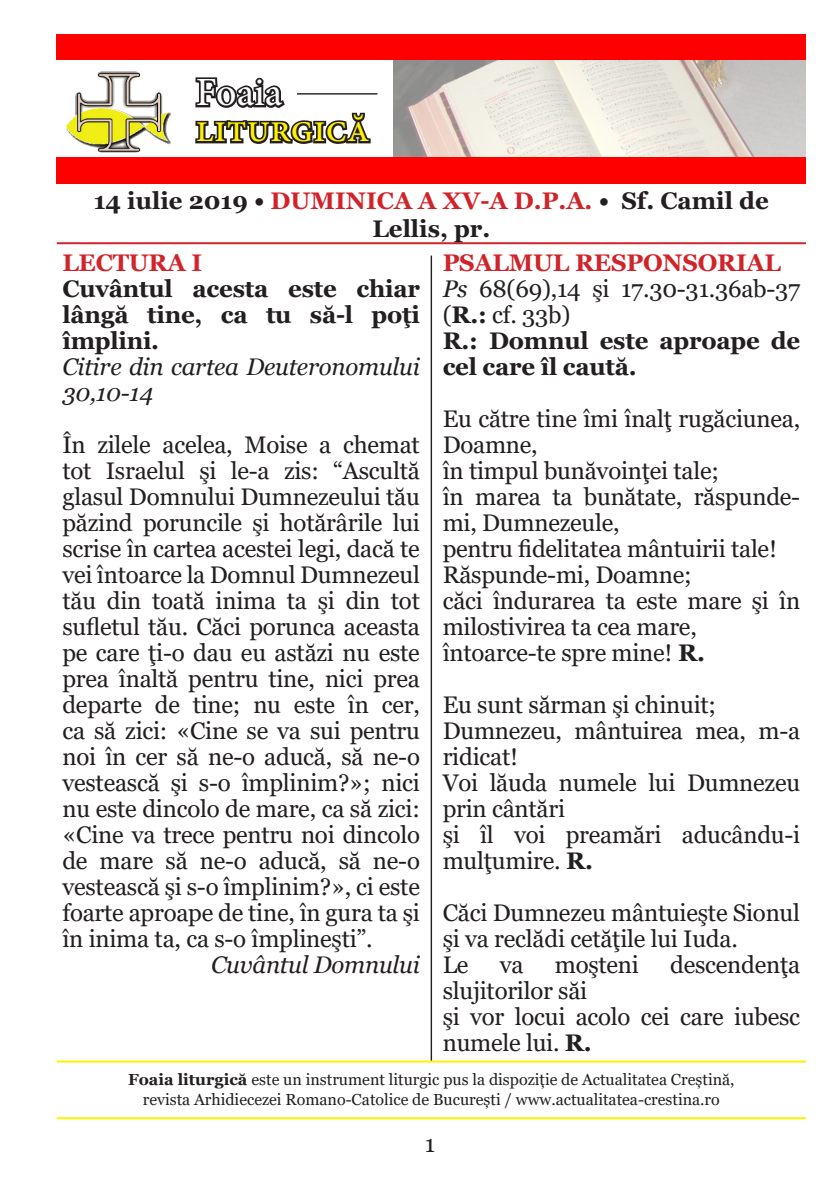
<style>
.page{position:relative;width:840px;height:1191px;background:#fff}
.page>*{position:absolute;margin:0;border:0;box-sizing:border-box;transform-origin:0 0}
.t1{font:40px "Minion Pro";color:#fff101}
.t2{font:40px "Minion Pro";color:#fff}
.t3{font:24px/26px "Georgia";letter-spacing:-.01em;color:#231f20}
.t4{font:700 24px/26px "Georgia";letter-spacing:-.01em;color:#231f20;text-align:justify}
.t5{font:italic 24px/26px "Georgia";letter-spacing:-.01em;color:#231f20}
.t6{font:700 24px "Georgia";letter-spacing:-.01em;color:#d1232a}
.t7{font:16px/19.2px "Georgia";color:#231f20;text-align:center}
.s1{color:#d1232a}
.s2{font-weight:400;font-style:italic}
.s3{font-weight:400}
.s4{font-weight:700}
</style>
<div class="page">
<img style="left:393px;top:60px;width:412px;height:98px">
<img style="left:57px;top:71px;width:115px;height:87px">
<div style="left:57px;top:158px;width:748px;height:26px;background:#f00"></div>
<hr style="left:57px;top:242px;width:748px;height:2px;background:#d1232a">
<hr style="left:57px;top:1117px;width:748px;height:2px;background:#fff101">
<hr style="left:57px;top:1060px;width:748px;height:2px;background:#fff101">
<div style="left:57px;top:34px;width:748px;height:26px;background:#f00"></div>
<svg style="left:195px;top:77px;width:176px;height:67px"></svg>
<hr style="left:297px;top:93px;width:80px;height:2px;background:#231f20">
<hr style="left:430px;top:255px;width:2px;height:805px;background:#231f20">
<h1 class="t2" style="left:196px;top:66px;width:88px">Foaia</h1>
<h1 class="t1" style="left:196px;top:102px;width:175px">liturgică</h1>
<p class="t4" style="left:94px;top:186px;width:676px;line-height:28px;text-align:center">14 iulie 2019 • <span class="s1">DUMINICA A XV-A D.P.A.</span> • Sf. Camil de<br>Lellis, pr.</p>
<p class="t6" style="left:62px;top:247px;width:141px">LECTURA I</p>
<p class="t4" style="left:62px;top:275px;width:359px">Cuvântul acesta este chiar lângă tine, ca tu să-l poţi împlini.</p>
<p class="t5" style="left:62px;top:353px;width:359px">Citire din cartea Deuteronomului<br>30,10-14</p>
<p class="t3" style="left:62px;top:432px;width:359px;text-align:justify">În zilele acelea, Moise a chemat tot Israelul şi le-a zis: “Ascultă glasul Domnului Dumnezeului tău păzind poruncile şi hotărârile lui scrise în cartea acestei legi, dacă te vei întoarce la Domnul Dumnezeul tău din toată inima ta şi din tot sufletul tău. Căci porunca aceasta pe care ţi-o dau eu astăzi nu este prea înaltă pentru tine, nici prea departe de tine; nu este în cer, ca să zici: «Cine se va sui pentru noi în cer să ne-o aducă, să ne-o vestească şi s-o împlinim?»; nici nu este dincolo de mare, ca să zici: «Cine va trece pentru noi dincolo de mare să ne-o aducă, să ne-o vestească şi s-o împlinim?», ci este foarte aproape de tine, în gura ta şi în inima ta, ca s-o împlineşti”.</p>
<p class="t5" style="left:211px;top:951px;width:210px">Cuvântul Domnului</p>
<p class="t4" style="left:442px;top:249px;width:359px;text-align:left"><span class="s1">PSALMUL RESPONSORIAL<br></span><span class="s2">Ps</span> <span class="s3">68(69),14 şi 17.30-31.36ab-37 (</span>R.: <span class="s3">cf. 33b)<br></span>R.: Domnul este aproape de cel care îl caută.</p>
<p class="t3" style="left:442px;top:406px;width:359px">Eu către tine îmi înalţ rugăciunea,<br>Doamne,<br>în timpul bunăvoinţei tale;<br>în marea ta bunătate, răspunde&shy;mi, Dumnezeule,<br>pentru fidelitatea mântuirii tale!<br>Răspunde-mi, Doamne;<br>căci îndurarea ta este mare şi în milostivirea ta cea mare, întoarce-te spre mine! <span class="s4">R.</span></p>
<p class="t3" style="left:442px;top:692px;width:359px">Eu sunt sărman şi chinuit;<br>Dumnezeu, mântuirea mea, m-a ridicat!<br>Voi lăuda numele lui Dumnezeu prin cântări<br>şi îl voi preamări aducându-i mulţumire. <span class="s4">R.</span></p>
<p class="t3" style="left:442px;top:900px;width:358px">Căci Dumnezeu mântuieşte Sionul şi va reclădi cetăţile lui Iuda.<br>Le</p>
<p class="t3" style="left:499px;top:952px;width:25px">va</p>
<p class="t3" style="left:554px;top:952px;width:86px">moşteni</p>
<p class="t3" style="left:669px;top:952px;width:131px">descendenţa</p>
<p class="t3" style="left:442px;top:978px;width:359px">slujitorilor săi<br>şi vor locui acolo cei care iubesc numele lui. <span class="s4">R.</span></p>
<p class="t7" style="left:128px;top:1070px;width:607px"><span class="s4">Foaia liturgică</span> este un instrument liturgic pus la dispoziție de Actualitatea Creștină, revista Arhidiecezei Romano-Catolice de București / www.actualitatea-crestina.ro</p>
<p class="t3" style="left:424px;top:1131px;width:12px">1</p>
</div>
